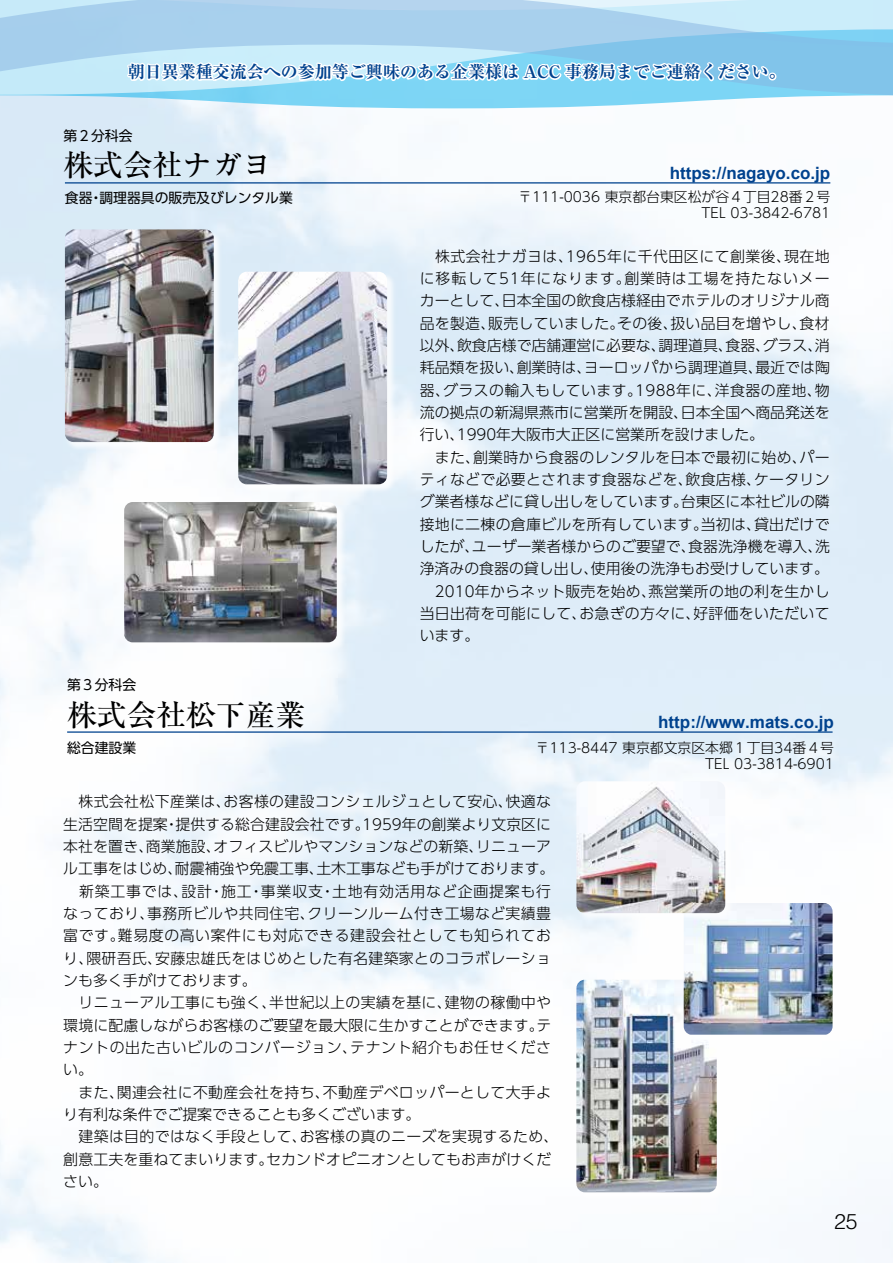
<style>
.page{position:relative;width:893px;height:1263px;background:#fff}
.page>*{position:absolute;margin:0;border:0;box-sizing:border-box;transform-origin:0 0}
.t1{font:500 29.7px "Ryumin Pro";color:#000}
.t2{font:300 21.3px "Helvetica";color:#000}
.t3{font:700 16.95px "Arial";color:#00428e}
.t4{font:700 expanded 16.95px "Ryumin Pro";color:#00428e}
.t5{font:300 14.85px/22.4px "UD Shin Go Pro";letter-spacing:.02em;color:#000}
.t6{font:300 14.85px "UD Shin Go Pro";color:#000}
.t7{font:300 14.85px "UD Shin Go Pro";letter-spacing:.065em;color:#000}
.t8{font:300 13.8px/15.9px "UD Shin Go Pro";color:#000;text-align:right}
.t9{font:13.8px "UD Shin Go Pro";color:#000}
</style>
<div class="page">
<svg style="left:0;top:97px;width:893px;height:11px"></svg>
<img style="left:124px;top:502px;width:213px;height:140px">
<img style="left:236px;top:269px;width:162px;height:226px">
<img style="left:238px;top:272px;width:149px;height:212px">
<img style="left:62px;top:227px;width:163px;height:226px">
<img style="left:65px;top:229px;width:149px;height:213px">
<img style="left:574px;top:977px;width:154px;height:226px">
<img style="left:576px;top:980px;width:141px;height:212px">
<img style="left:681px;top:925px;width:47px;height:121px">
<img style="left:684px;top:903px;width:149px;height:132px">
<img style="left:574px;top:779px;width:163px;height:146px">
<img style="left:576px;top:781px;width:149px;height:132px">
<hr style="left:65px;top:182px;width:765px;height:2px;background:#00428e">
<hr style="left:67px;top:731px;width:766px;height:2px;background:#00428e">
<svg style="left:0;top:0;width:893px;height:96px;background:#addaf2"></svg>
<p class="t4" style="left:128px;top:59px;width:659px">朝日異業種交流会への参加等ご興味のある企業様は ACC 事務局までご連絡ください。</p>
<p class="t9" style="left:63px;top:124px;width:71px">第２分科会</p>
<h1 class="t1" style="left:63px;top:142px;width:210px">株式会社ナガヨ</h1>
<p class="t3" style="left:670px;top:161px;width:162px">https://nagayo.co.jp</p>
<p class="t9" style="left:65px;top:186px;width:230px">食器・調理器具の販売及びレンタル業</p>
<p class="t8" style="left:518px;top:188px;width:314px">〒111-0036 東京都台東区松が谷４丁目28番２号<br>TEL 03-3842-6781</p>
<p class="t9" style="left:67px;top:674px;width:71px">第３分科会</p>
<h1 class="t1" style="left:67px;top:691px;width:240px">株式会社松下産業</h1>
<p class="t5" style="left:420px;top:244px;width:411px">　株式会社ナガヨは、1965年に千代田区にて創業後、現在地</p>
<p class="t7" style="left:420px;top:266px;width:411px">に移転して51年になります。創業時は工場を持たないメー</p>
<p class="t6" style="left:420px;top:289px;width:412px">カーとして、日本全国の飲食店様経由でホテルのオリジナル商</p>
<p class="t5" style="left:420px;top:311px;width:411px">品を製造、販売していました。その後、扱い品目を増やし、食材</p>
<p class="t6" style="left:420px;top:333px;width:411px">以外、飲食店様で店舗運営に必要な、調理道具、食器、グラス、消</p>
<p class="t6" style="left:420px;top:356px;width:412px">耗品類を扱い、創業時は、ヨーロッパから調理道具、最近では陶</p>
<p class="t5" style="left:420px;top:378px;width:411px">器、グラスの輸入もしています。1988年に、洋食器の産地、物</p>
<p class="t6" style="left:420px;top:400px;width:412px">流の拠点の新潟県燕市に営業所を開設、日本全国へ商品発送を</p>
<p class="t6" style="left:420px;top:423px;width:346px">行い、1990年大阪市大正区に営業所を設けました。</p>
<p class="t5" style="left:420px;top:445px;width:411px">　また、創業時から食器のレンタルを日本で最初に始め、パー</p>
<p class="t5" style="left:420px;top:468px;width:411px">ティなどで必要とされます食器などを、飲食店様、ケータリン</p>
<p class="t6" style="left:420px;top:490px;width:412px">グ業者様などに貸し出しをしています。台東区に本社ビルの隣</p>
<p class="t5" style="left:420px;top:512px;width:411px">接地に二棟の倉庫ビルを所有しています。当初は、貸出だけで</p>
<p class="t6" style="left:420px;top:534px;width:412px">したが、ユーザー業者様からのご要望で、食器洗浄機を導入、洗</p>
<p class="t6" style="left:420px;top:557px;width:411px">浄済みの食器の貸し出し、使用後の洗浄もお受けしています。</p>
<p class="t5" style="left:435px;top:579px;width:396px">2010年からネット販売を始め、燕営業所の地の利を生かし</p>
<p class="t5" style="left:420px;top:602px;width:411px">当日出荷を可能にして、お急ぎの方々に、好評価をいただいて</p>
<p class="t5" style="left:420px;top:624px;width:61px">います。</p>
<p class="t3" style="left:658px;top:710px;width:177px">http://www.mats.co.jp</p>
<p class="t9" style="left:67px;top:736px;width:71px">総合建設業</p>
<p class="t8" style="left:536px;top:739px;width:300px">〒113-8447 東京都文京区本郷１丁目34番４号<br>TEL 03-3814-6901</p>
<p class="t5" style="left:63px;top:790px;width:497px">　株式会社松下産業は、お客様の建設コンシェルジュとして安心、快適な生活空間を提案・提供する総合建設会社です。1959年の創業より文京区に本社を置き、商業施設、オフィスビルやマンションなどの新築、リニューアル工事をはじめ、耐震補強や免震工事、土木工事なども手がけております。　新築工事では、設計・施工・事業収支・土地有効活用など企画提案も行なっており、事務所ビルや共同住宅、クリーンルーム付き工場など実績豊富です。難易度の高い案件にも対応できる建設会社としても知られており、隈研吾氏、安藤忠雄氏をはじめとした有名建築家とのコラボレーションも多く手がけております。<br>　リニューアル工事にも強く、半世紀以上の実績を基に、建物の稼働中や環境に配慮しながらお客様のご要望を最大限に生かすことができます。テナントの出た古いビルのコンバージョン、テナント紹介もお任せください。<br>　また、関連会社に不動産会社を持ち、不動産デベロッパーとして大手より有利な条件でご提案できることも多くございます。<br>　建築は目的ではなく手段として、お客様の真のニーズを実現するため、創意工夫を重ねてまいります。セカンドオピニオンとしてもお声がけください。</p>
<h2 class="t2" style="left:834px;top:1203px;width:25px">25</h2>
</div>
